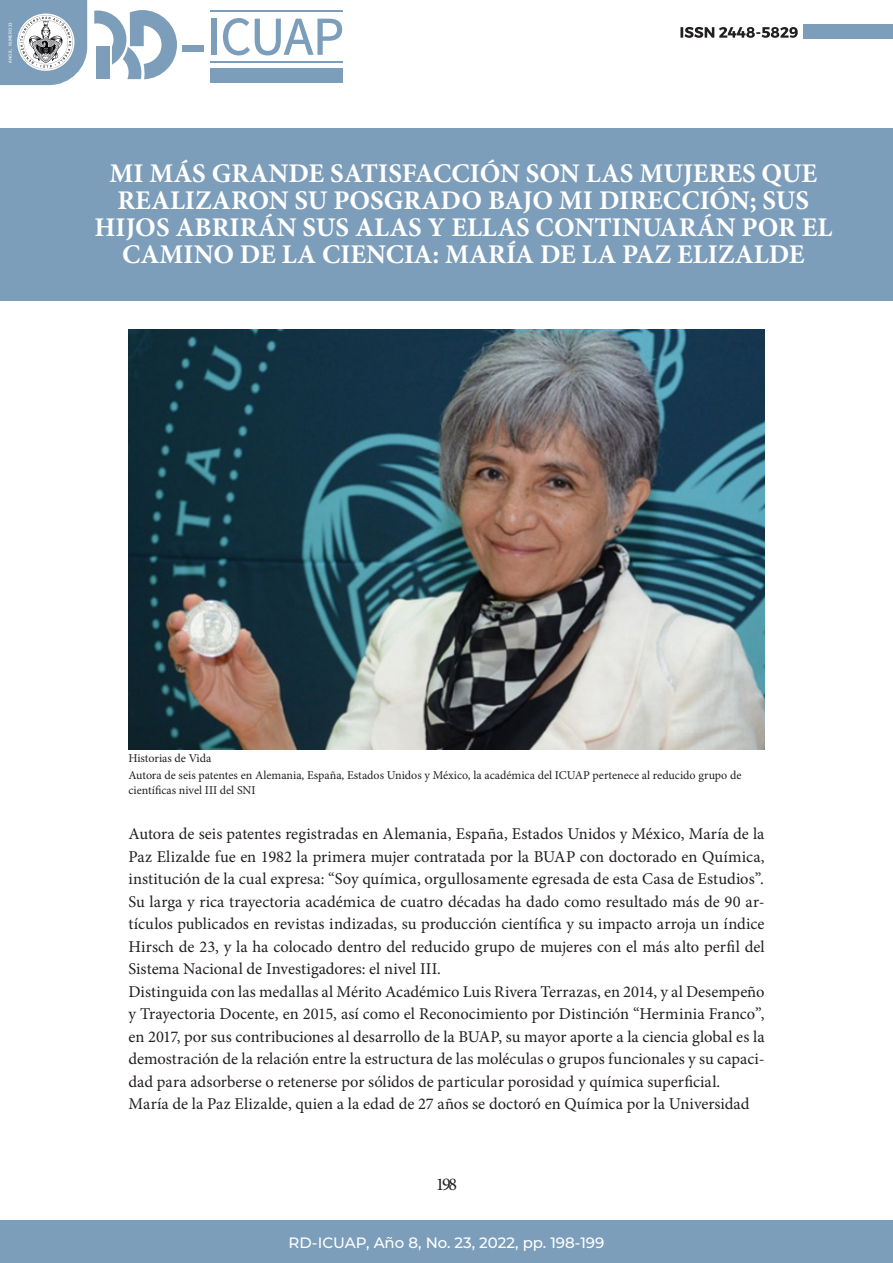
<style>
.page{position:relative;width:893px;height:1263px;background:#fff}
.page>*{position:absolute;margin:0;border:0;box-sizing:border-box;transform-origin:0 0}
.TÍTULO_DE_ARTÍCULO{font:700 27px/27px "Minion Pro";color:#fff}
.t1{font:18px "Minion Pro";color:#231f20}
.CUERPO_DE_TEXTO{font:16.5px/22.5px "Minion Pro";color:#231f20;text-align:justify}
.t2{font:500 15px "Montserrat";color:#fff}
.TÍTULO_DE_ARTÍCULO-2{font:12px/14.4px "Minion Pro";color:#231f20}
.t3{font:4.5px "BUAP802";color:#fff}
</style>
<div class="page">
<div style="left:804px;top:25px;width:89px;height:14px;background:#7d9eba"></div>
<svg style="left:680px;top:27px;width:118px;height:11px"></svg>
<div style="left:0;top:1220px;width:893px;height:43px;background:#7d9eba"></div>
<svg style="left:94px;top:10px;width:83px;height:69px"></svg>
<div style="left:96px;top:46px;width:14px;height:33px;background:#7d9eba"></div>
<svg style="left:0;top:0;width:87px;height:85px"></svg>
<div style="left:3px;top:9px;width:11px;height:67px;background:#7d9eba"></div>
<div style="left:182px;top:45px;width:21px;height:7px;background:#7d9eba"></div>
<div style="left:210px;top:68px;width:133px;height:14px;background:#7d9eba"></div>
<svg style="left:203px;top:18px;width:139px;height:37px"></svg>
<hr style="left:210px;top:10px;width:133px;height:2px;background:#7d9eba">
<hr style="left:210px;top:61px;width:133px;height:2px;background:#7d9eba">
<div style="left:0;top:128px;width:893px;height:172px;background:#7d9eba"></div>
<img style="left:129px;top:330px;width:636px;height:419px">
<p class="t3" style="left:8px;top:63px;width:42px;rotate:-90deg">AÑO 8, NÚMERO 23</p>
<p class="TÍTULO_DE_ARTÍCULO" style="left:110px;top:160px;width:709px">MI MÁS GRANDE SATISFACCIÓN SON LAS MUJERES QUE<br>REALIZARON SU POSGRADO BAJO MI DIRECCIÓN; SUS</p>
<p class="TÍTULO_DE_ARTÍCULO" style="left:94px;top:214px;width:739px;text-align:center">HIJOS ABRIRÁN SUS ALAS Y ELLAS CONTINUARÁN POR EL<br>CAMINO DE LA CIENCIA: MARÍA DE LA PAZ ELIZALDE</p>
<p class="TÍTULO_DE_ARTÍCULO-2" style="left:128px;top:751px;width:85px">Historias de Vida</p>
<p class="TÍTULO_DE_ARTÍCULO-2" style="left:128px;top:768px;width:615px">Autora de seis patentes en Alemania, España, Estados Unidos y México, la académica del ICUAP pertenece al reducido grupo de científicas nivel III del SNI</p>
<p class="CUERPO_DE_TEXTO" style="left:128px;top:823px;width:638px">Autora de seis patentes registradas en Alemania, España, Estados Unidos y México, María de la Paz Elizalde fue en 1982 la primera mujer contratada por la BUAP con doctorado en Química, institución de la cual expresa: “Soy química, orgullosamente egresada de esta Casa de Estudios”.</p>
<p class="CUERPO_DE_TEXTO" style="left:128px;top:890px;width:638px">Su larga y rica trayectoria académica de cuatro décadas ha dado como resultado más de 90 ar&shy;tículos publicados en revistas indizadas, su producción científica y su impacto arroja un índice Hirsch de 23, y la ha colocado dentro del reducido grupo de mujeres con el más alto perfil del Sistema Nacional de Investigadores: el nivel III.</p>
<p class="CUERPO_DE_TEXTO" style="left:128px;top:980px;width:638px">Distinguida con las medallas al Mérito Académico Luis Rivera Terrazas, en 2014, y al Desempeño y Trayectoria Docente, en 2015, así como el Reconocimiento por Distinción “Herminia Franco”, en 2017, por sus contribuciones al desarrollo de la BUAP, su mayor aporte a la ciencia global es la demostración de la relación entre la estructura de las moléculas o grupos funcionales y su capaci&shy;dad para adsorberse o retenerse por sólidos de particular porosidad y química superficial.</p>
<p class="CUERPO_DE_TEXTO" style="left:128px;top:1093px;width:623px">María de la Paz Elizalde, quien a la edad de 27 años se doctoró en Química por la Universidad</p>
<p class="t1" style="left:436px;top:1172px;width:23px">198</p>
<p class="t2" style="left:289px;top:1232px;width:317px">RD-ICUAP, Año 8, No. 23, 2022, pp. 198-199</p>
</div>
